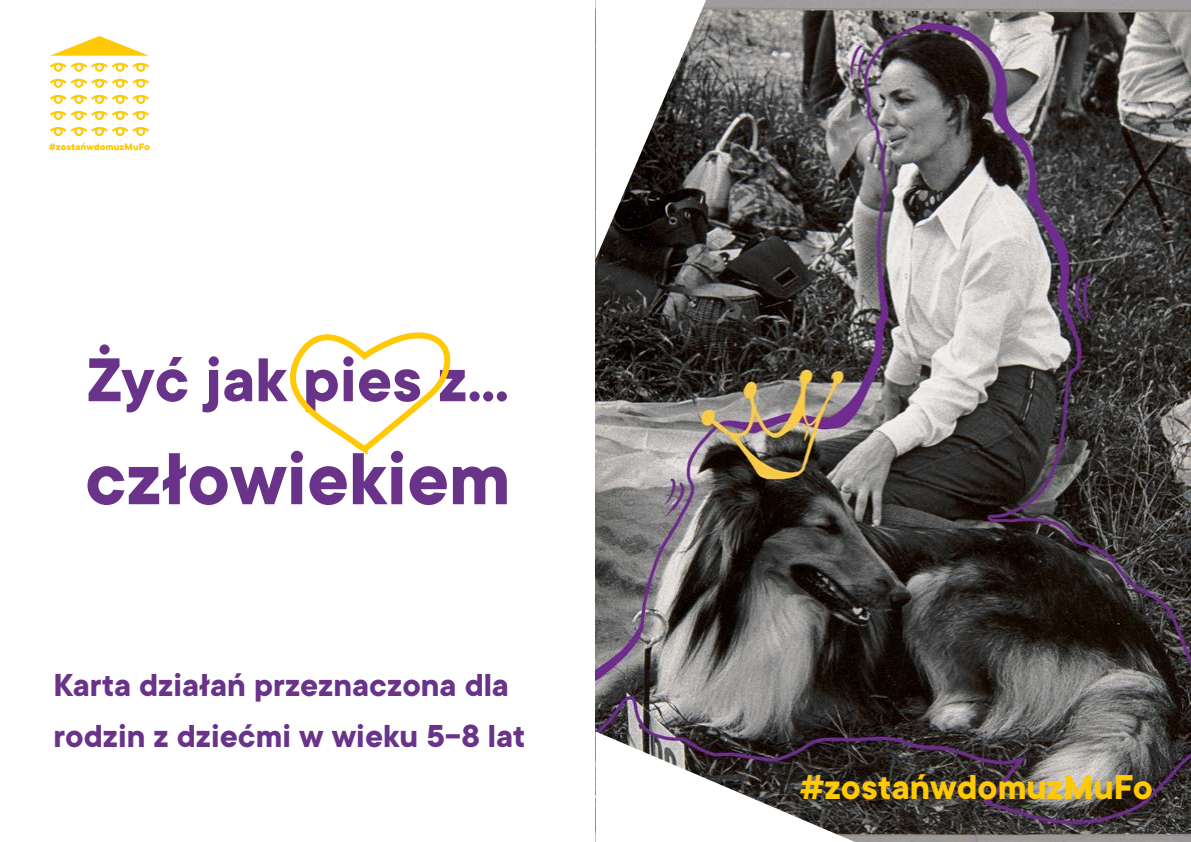
<style>
.page{position:relative;width:1191px;height:842px;background:#fff}
.page>*{position:absolute;margin:0;border:0;box-sizing:border-box;transform-origin:0 0}
.t1{font:700 81px "TT Commons";color:#69338a}
.t2{font:700 68px "TT Commons";color:#69338a}
.t3{font:700 38px "TT Commons";color:#ffc905}
.t4{font:700 35px/51px "TT Commons";color:#69338a}
</style>
<div class="page">
<img style="left:595px;top:0;width:596px;height:842px">
<svg style="left:290px;top:332px;width:161px;height:123px"></svg>
<svg style="left:595px;top:731px;width:260px;height:111px"></svg>
<svg style="left:595px;top:0;width:111px;height:259px"></svg>
<svg style="left:50px;top:36px;width:99px;height:20px"></svg>
<svg style="left:50px;top:63px;width:99px;height:9px"></svg>
<svg style="left:50px;top:79px;width:99px;height:9px"></svg>
<svg style="left:50px;top:95px;width:99px;height:9px"></svg>
<svg style="left:50px;top:111px;width:99px;height:9px"></svg>
<svg style="left:50px;top:127px;width:99px;height:9px"></svg>
<svg style="left:49px;top:143px;width:100px;height:7px"></svg>
<h2 class="t2" style="left:87px;top:342px;width:424px">Żyć jak pies z...</h2>
<h1 class="t1" style="left:85px;top:434px;width:427px">człowiekiem</h1>
<p class="t4" style="left:53px;top:661px;width:473px">Karta działań przeznaczona dla rodzin z dziećmi w wieku 5-8 lat</p>
<p class="t3" style="left:799px;top:766px;width:355px">#zostańwdomuzMuFo</p>
</div>
